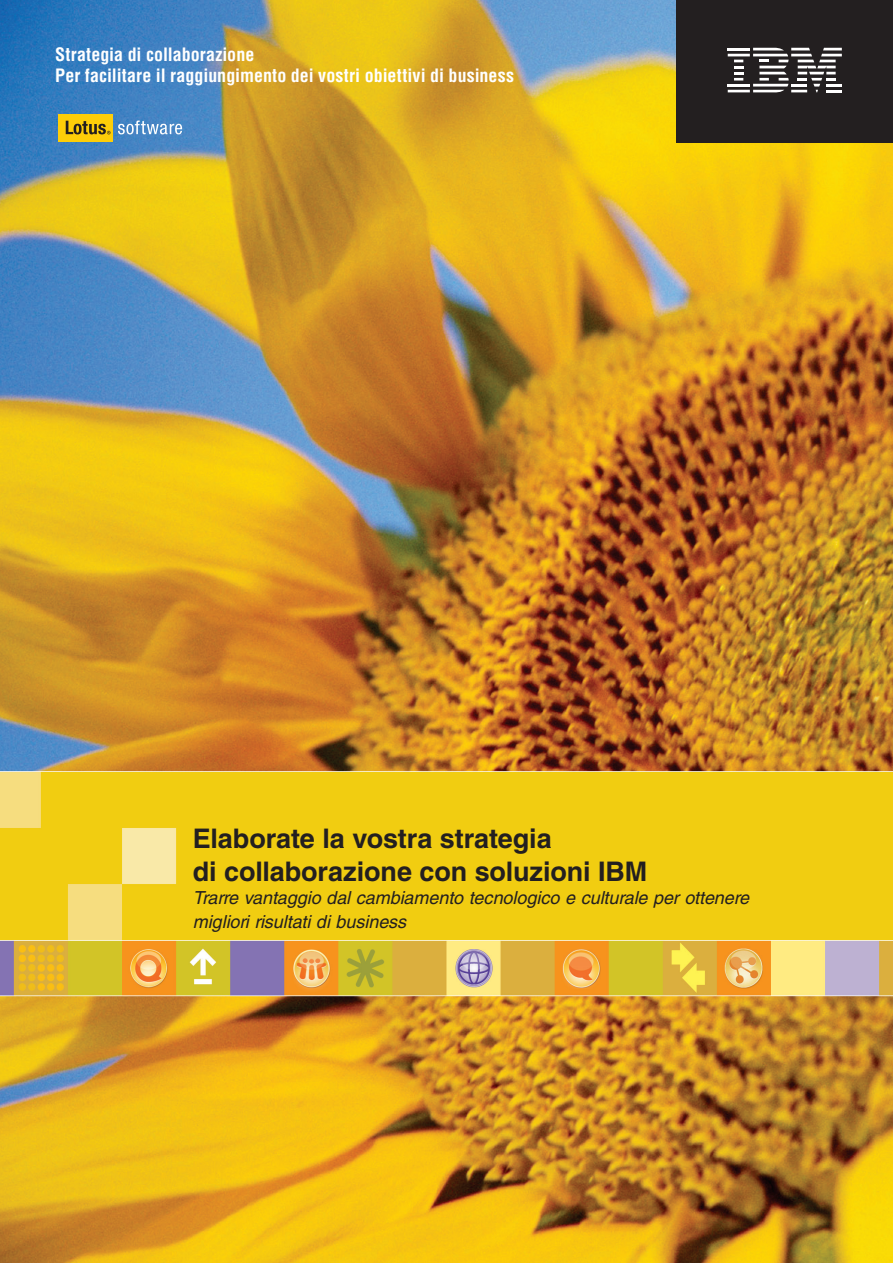
<style>
.page{position:relative;width:893px;height:1263px;background:#fff}
.page>*{position:absolute;margin:0;border:0;box-sizing:border-box;transform-origin:0 0}
.BRHeadline{font:700 27px/33px "Helvetica";letter-spacing:-.005em;color:#231f20}
.BRSubHeadline{font:italic 18px/24px "Helvetica";letter-spacing:-.005em;color:#231f20}
.BRSubjectID{font:700 condensed 18px "Helvetica";color:#fff}
</style>
<div class="page">
<img style="left:0;top:0;width:893px;height:1263px">
<div style="left:676px;top:0;width:217px;height:142px;background:#231f20"></div>
<hr style="left:728px;top:48px;width:22px;height:2px;background:#fff">
<hr style="left:728px;top:54px;width:22px;height:2px;background:#fff">
<svg style="left:734px;top:60px;width:9px;height:21px"></svg>
<hr style="left:728px;top:84px;width:22px;height:3px;background:#fff">
<svg style="left:753px;top:48px;width:89px;height:45px"></svg>
<hr style="left:728px;top:90px;width:22px;height:2px;background:#fff">
<div style="left:58px;top:114px;width:55px;height:27px;background:#fece08"></div>
<svg style="left:118px;top:121px;width:64px;height:13px"></svg>
<svg style="left:66px;top:121px;width:45px;height:13px"></svg>
<p class="BRSubjectID" style="left:55px;top:43px;width:201px">Strategia di collaborazione</p>
<p class="BRSubjectID" style="left:55px;top:64px;width:460px">Per facilitare il raggiungimento dei vostri obiettivi di business</p>
<p class="BRHeadline" style="left:193px;top:821px;width:456px">Elaborate la vostra strategia<br>di collaborazione con soluzioni IBM</p>
<p class="BRSubHeadline" style="left:193px;top:885px;width:558px">Trarre vantaggio dal cambiamento tecnologico e culturale per ottenere migliori risultati di business</p>
</div>
